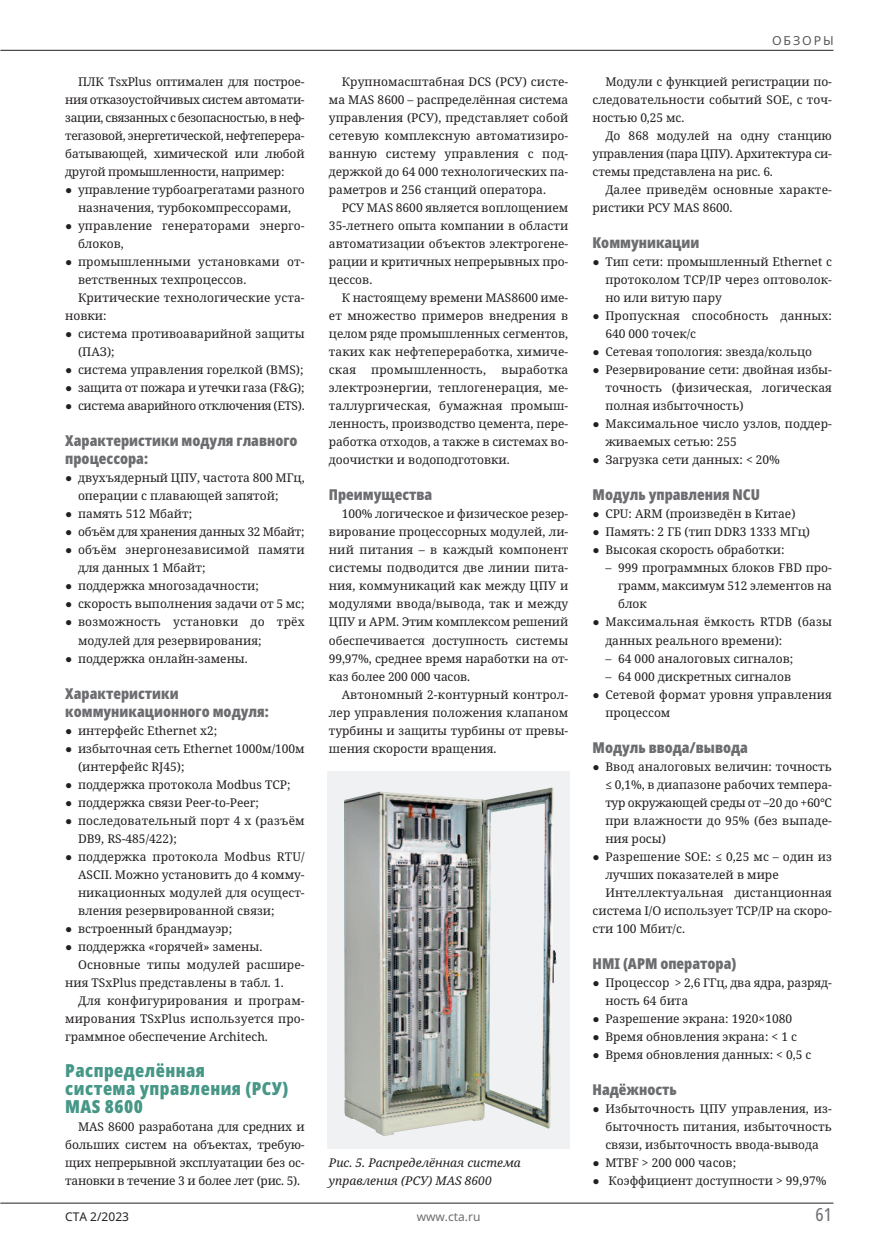
<style>
.page{position:relative;width:893px;height:1251px;background:#fff}
.page>*{position:absolute;margin:0;border:0;box-sizing:border-box;transform-origin:0 0}
.t1{font:900 18px/18px "Noto Sans Display Condensed";letter-spacing:.025em;color:#469787}
.t2{font:18px "Noto Sans Display Condensed";color:#6c6d70}
.t3{font:900 15px/18px "Noto Sans Display Condensed";color:#6c6d70}
.t4{font:12.3px "Noto Sans";letter-spacing:.15em;color:#57585a}
.t5{font:12px/18px "Noto Serif";color:#231f20;text-align:justify}
.t6{font:12px "Noto Serif";letter-spacing:-.02em;color:#231f20}
.t7{font:italic 12px/18px "Noto Serif";color:#231f20}
.t8{font:12px "Noto Serif";letter-spacing:-.03em;color:#231f20}
.t9{font:12px "Noto Sans";color:#6c6d70}
.t10{font:12px "Noto Sans";color:#231f20}
</style>
<div class="page">
<hr style="left:0;top:1202px;width:833px;height:1px;background:#231f20">
<hr style="left:0;top:50px;width:833px;height:1px;background:#231f20">
<div style="left:327px;top:770px;width:243px;height:377px;background:#f0f1f2"></div>
<img style="left:344px;top:787px;width:212px;height:348px">
<p class="t5" style="left:65px;top:73px;width:241px;text-indent:13px">ПЛК TsxPlus оптимален для построе&shy;ния отказоустойчивых систем автомати&shy;зации, связанных с безопасностью, в неф&shy;тегазовой, энергетической, нефтеперера&shy;батывающей, химической или любой другой промышленности, например:</p>
<p class="t5" style="left:65px;top:181px;width:241px;text-align:center">● управление турбоагрегатами разного назначения, турбокомпрессорами,</p>
<p class="t5" style="left:78px;top:217px;width:228px;text-indent:-13px">● управление генераторами энерго&shy;блоков,</p>
<p class="t5" style="left:65px;top:253px;width:241px">● промышленными установками от-</p>
<p class="t5" style="left:78px;top:271px;width:170px">ветственных техпроцессов.</p>
<p class="t5" style="left:78px;top:289px;width:228px">Критические технологические уста-</p>
<p class="t5" style="left:65px;top:307px;width:43px">новки:</p>
<p class="t5" style="left:78px;top:325px;width:228px;text-indent:-13px">● система противоаварийной защиты (ПАЗ);</p>
<p class="t5" style="left:65px;top:361px;width:240px">● система управления горелкой (BMS);</p>
<p class="t6" style="left:65px;top:381px;width:241px">● защита от пожара и утечки газа (F&amp;G);</p>
<p class="t8" style="left:65px;top:399px;width:241px">● система аварийного отключения (ETS).</p>
<p class="t3" style="left:65px;top:432px;width:234px">Характеристики модуля главного процессора:</p>
<p class="t5" style="left:78px;top:469px;width:228px;text-indent:-13px">● двухъядерный ЦПУ, частота 800 МГц, операции с плавающей запятой;</p>
<p class="t5" style="left:65px;top:505px;width:128px">● память 512 Мбайт;</p>
<p class="t6" style="left:65px;top:525px;width:241px">● объём для хранения данных 32 Мбайт;</p>
<p class="t5" style="left:78px;top:541px;width:228px;text-indent:-13px">● объём энергонезависимой памяти для данных 1 Мбайт;</p>
<p class="t5" style="left:65px;top:577px;width:195px">● поддержка многозадачности;</p>
<p class="t5" style="left:65px;top:595px;width:241px">● скорость выполнения задачи от 5 мс;</p>
<p class="t5" style="left:78px;top:613px;width:228px;text-indent:-13px">● возможность установки до трёх модулей для резервирования;</p>
<p class="t5" style="left:65px;top:649px;width:184px">● поддержка онлайн-замены.</p>
<p class="t3" style="left:65px;top:684px;width:205px">Характеристики коммуникационного модуля:</p>
<p class="t5" style="left:65px;top:721px;width:153px">● интерфейс Ethernet x2;</p>
<p class="t5" style="left:78px;top:739px;width:228px;text-indent:-13px">● избыточная сеть Ethernet 1000м/100м (интерфейс RJ45);</p>
<p class="t5" style="left:65px;top:775px;width:227px">● поддержка протокола Modbus TCP;</p>
<p class="t5" style="left:65px;top:793px;width:195px">● поддержка связи Peer-to-Peer;</p>
<p class="t5" style="left:78px;top:811px;width:228px;text-indent:-13px">● последовательный порт 4 x (разъём<br>DB9, RS-485/422);</p>
<p class="t5" style="left:78px;top:847px;width:228px;text-indent:-13px">● поддержка протокола Modbus RTU/ ASCII. Можно установить до 4 комму&shy;никационных модулей для осущест&shy;вления резервированной связи;</p>
<p class="t5" style="left:65px;top:919px;width:168px">● встроенный брандмауэр;</p>
<p class="t5" style="left:65px;top:937px;width:199px">● поддержка «горячей» замены.</p>
<p class="t5" style="left:78px;top:955px;width:228px">Основные типы модулей расшире-</p>
<p class="t5" style="left:65px;top:973px;width:220px">ния TSxPlus представлены в табл. 1.</p>
<p class="t5" style="left:78px;top:991px;width:228px">Для конфигурирования и програм-</p>
<p class="t5" style="left:65px;top:1009px;width:241px">мирования TSxPlus используется про-</p>
<p class="t5" style="left:65px;top:1027px;width:204px">граммное обеспечение Architech.</p>
<h1 class="t1" style="left:65px;top:1061px;width:225px">Распределённая<br>система управления (РСУ)<br>MAS 8600</h1>
<p class="t5" style="left:65px;top:1117px;width:241px;text-indent:13px">MAS 8600 разработана для средних и больших систем на объектах, требую&shy;щих непрерывной эксплуатации без ос&shy;тановки в течение 3 и более лет (рис. 5).</p>
<p class="t5" style="left:329px;top:73px;width:241px;text-indent:13px">Крупномасштабная DCS (РСУ) систе&shy;ма MAS 8600 – распределённая система управления (РСУ), представляет собой сетевую комплексную автоматизиро&shy;ванную систему управления с под&shy;держкой до 64 000 технологических па&shy;раметров и 256 станций оператора.</p>
<p class="t5" style="left:329px;top:199px;width:241px;text-indent:13px">РСУ MAS 8600 является воплощением 35-летнего опыта компании в области автоматизации объектов электрогене&shy;рации и критичных непрерывных про&shy;цессов.</p>
<p class="t5" style="left:329px;top:289px;width:241px;text-indent:13px">К настоящему времени MAS8600 име&shy;ет множество примеров внедрения в целом ряде промышленных сегментов, таких как нефтепереработка, химиче&shy;ская</p>
<p class="t5" style="left:329px;top:361px;width:241px;text-indent:173px">выработка электроэнергии, теплогенерация, ме&shy;таллургическая, бумажная промыш&shy;ленность, производство цемента, пере&shy;работка отходов, а также в системах во&shy;доочистки и водоподготовки.</p>
<p class="t3" style="left:329px;top:486px;width:105px">Преимущества</p>
<p class="t5" style="left:329px;top:505px;width:241px;text-indent:13px">100% логическое и физическое резер&shy;вирование процессорных модулей, ли&shy;ний питания – в каждый компонент системы подводится две линии пита&shy;ния, коммуникаций как между ЦПУ и модулями ввода/вывода, так и между ЦПУ и АРМ. Этим комплексом решений обеспечивается доступность системы 99,97%, среднее время наработки на от&shy;каз более 200 000 часов.</p>
<p class="t5" style="left:329px;top:685px;width:241px;text-indent:13px">Автономный 2-контурный контрол&shy;лер управления положения клапаном турбины и защиты турбины от превы&shy;шения скорости вращения.</p>
<p class="t5" style="left:371px;top:361px;width:116px">промышленность,</p>
<p class="t7" style="left:329px;top:1153px;width:193px">Рис. 5. Распределённая система управления (РСУ) MAS 8600</p>
<p class="t4" style="left:772px;top:33px;width:63px">обзоры</p>
<p class="t5" style="left:593px;top:73px;width:241px;text-indent:13px">Модули c функцией регистрации по&shy;следовательности событий SOE, с точ&shy;ностью 0,25 мс.</p>
<p class="t5" style="left:593px;top:127px;width:241px;text-indent:13px">До 868 модулей на одну станцию управления (пара ЦПУ). Архитектура си&shy;стемы представлена на рис. 6.</p>
<p class="t5" style="left:593px;top:181px;width:241px;text-indent:13px">Далее приведём основные характе&shy;ристики РСУ MAS 8600.</p>
<p class="t3" style="left:593px;top:234px;width:108px">Коммуникации</p>
<p class="t5" style="left:605px;top:253px;width:228px;text-indent:-13px">● Тип сети: промышленный Ethernet с протоколом TCP/IP через оптоволок&shy;но или витую пару</p>
<p class="t5" style="left:605px;top:307px;width:228px;text-indent:-13px">● Пропускная способность данных:<br>640 000 точек/с</p>
<p class="t5" style="left:593px;top:343px;width:221px">● Сетевая топология: звезда/кольцо</p>
<p class="t5" style="left:605px;top:361px;width:228px;text-indent:-13px">● Резервирование сети: двойная избы&shy;точность (физическая, логическая полная избыточность)</p>
<p class="t5" style="left:605px;top:415px;width:228px;text-indent:-13px">● Максимальное число узлов, поддер&shy;живаемых сетью: 255</p>
<p class="t5" style="left:593px;top:451px;width:189px">● Загрузка сети данных: &lt; 20%</p>
<p class="t3" style="left:593px;top:486px;width:169px">Модуль управления NCU</p>
<p class="t5" style="left:593px;top:505px;width:204px">● CPU: ARM (произведён в Китае)</p>
<p class="t5" style="left:593px;top:523px;width:219px">● Память: 2 ГБ (тип DDR3 1333 МГц)</p>
<p class="t5" style="left:593px;top:541px;width:193px">● Высокая скорость обработки:</p>
<p class="t5" style="left:618px;top:559px;width:215px;text-indent:-13px">– 999 программных блоков FBD про&shy;грамм, максимум 512 элементов на блок</p>
<p class="t5" style="left:605px;top:613px;width:228px;text-indent:-13px">● Максимальная ёмкость RTDB (базы данных реального времени):</p>
<p class="t5" style="left:605px;top:649px;width:190px">– 64 000 аналоговых сигналов;</p>
<p class="t5" style="left:605px;top:667px;width:187px">– 64 000 дискретных сигналов</p>
<p class="t5" style="left:605px;top:685px;width:228px;text-indent:-13px">● Сетевой формат уровня управления процессом</p>
<p class="t3" style="left:593px;top:738px;width:157px">Модуль ввода/вывода</p>
<p class="t5" style="left:605px;top:757px;width:228px;text-indent:-13px">● Ввод аналоговых величин: точность ≤ 0,1%, в диапазоне рабочих темпера&shy;тур окружающей среды от –20 до +60°C при влажности до 95% (без выпаде&shy;ния росы)</p>
<p class="t5" style="left:593px;top:847px;width:241px">● Разрешение SOE: ≤ 0,25 мс – один из</p>
<p class="t5" style="left:605px;top:865px;width:175px">лучших показателей в мире</p>
<p class="t5" style="left:605px;top:883px;width:228px">Интеллектуальная дистанционная</p>
<p class="t5" style="left:593px;top:901px;width:241px">система I/O использует TCP/IP на скоро-</p>
<p class="t5" style="left:593px;top:919px;width:94px">сти 100 Мбит/с.</p>
<p class="t3" style="left:593px;top:954px;width:145px">HMI (АРМ оператора)</p>
<p class="t5" style="left:605px;top:973px;width:228px;text-indent:-13px">● Процессор &gt; 2,6 ГГц, два ядра, разряд&shy;ность 64 бита</p>
<p class="t5" style="left:593px;top:1009px;width:201px">● Разрешение экрана: 1920×1080</p>
<p class="t5" style="left:593px;top:1027px;width:206px">● Время обновления экрана: &lt; 1 c</p>
<p class="t5" style="left:593px;top:1045px;width:220px">● Время обновления данных: &lt; 0,5 c</p>
<p class="t3" style="left:593px;top:1080px;width:86px">Надёжность</p>
<p class="t5" style="left:605px;top:1099px;width:228px;text-indent:-13px">● Избыточность ЦПУ управления, из&shy;быточность питания, избыточность связи, избыточность ввода-вывода</p>
<p class="t5" style="left:593px;top:1153px;width:145px">● MTBF &gt; 200 000 часов;</p>
<p class="t5" style="left:593px;top:1171px;width:235px">● Коэффициент доступности &gt; 99,97%</p>
<p class="t10" style="left:65px;top:1209px;width:65px">СТА 2/2023</p>
<p class="t9" style="left:417px;top:1209px;width:65px">www.cta.ru</p>
<h1 class="t2" style="left:816px;top:1201px;width:18px">61</h1>
</div>
